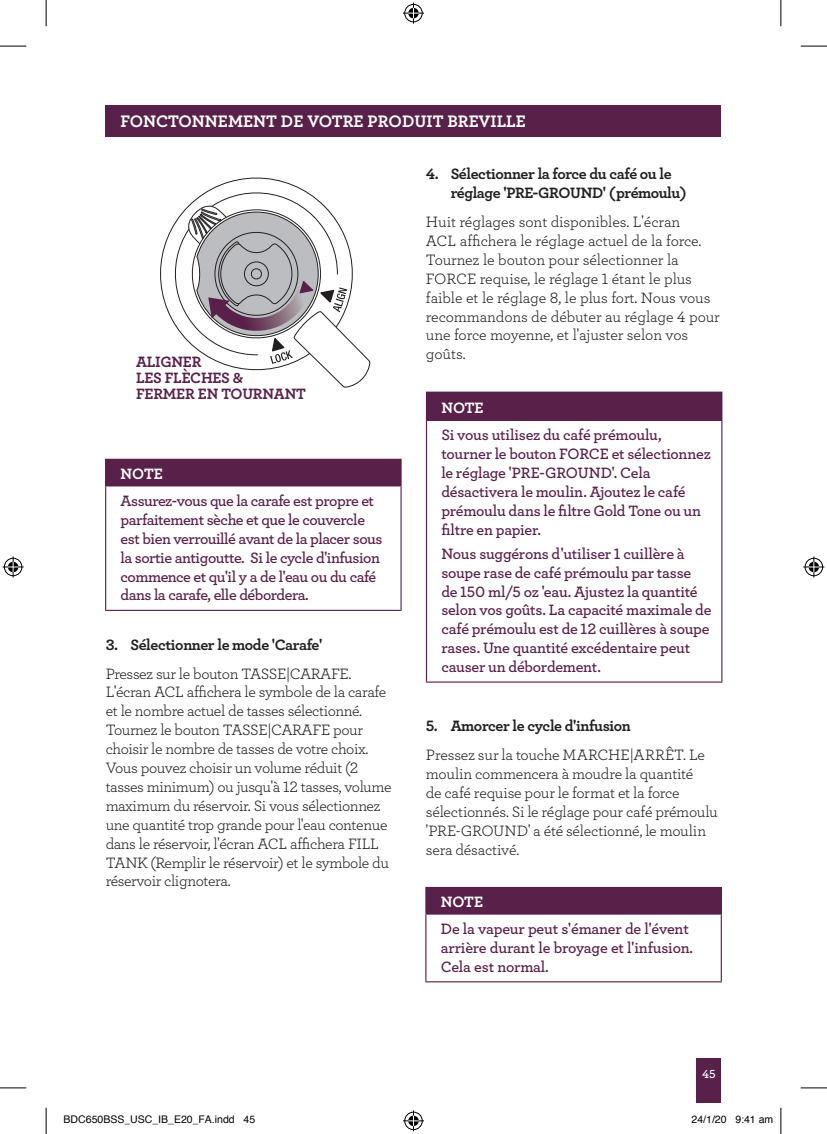
<style>
.page{position:relative;width:827px;height:1134px;background:#fff}
.page>*{position:absolute;margin:0;border:0;box-sizing:border-box;transform-origin:0 0}
.t1{font:17.5px "Archer Bold LF";color:#fff}
.t2{font:15.75px/18.9px "Archer Semibold LF";letter-spacing:-.02em;color:#592049}
.t3{font:15.75px/18.9px "Archer Book LF";letter-spacing:-.025em;color:#231f20}
.t4{font:15.75px/18.9px "Archer Book LF";letter-spacing:-.005em;color:#231f20}
.t5{font:15.75px/18.9px "Archer Bold LF";letter-spacing:-.025em;color:#231f20}
.t6{font:15.75px/15.8px "Archer Bold LF";letter-spacing:-.015em;color:#592049}
.t7{font:15.75px "Archer Bold LF";color:#fff}
.t8{font:12.25px "Archer Semibold LF";color:#fff}
.t9{font:10.5px "Helvetica";color:#000}
</style>
<div class="page">
<div style="left:696px;top:1058px;width:25px;height:45px;background:#592049"></div>
<div style="left:106px;top:106px;width:615px;height:31px;background:#592049"></div>
<svg style="left:160px;top:177px;width:131px;height:130px"></svg>
<svg style="left:166px;top:184px;width:205px;height:204px"></svg>
<div style="left:106px;top:459px;width:295px;height:27px;background:#592049"></div>
<svg style="left:105px;top:460px;width:1px;height:25px"></svg>
<hr style="left:105px;top:459px;width:296px;height:1px;background:#592049">
<hr style="left:105px;top:486px;width:1px;height:124px;background:#592049">
<hr style="left:400px;top:486px;width:1px;height:124px;background:#592049">
<hr style="left:105px;top:610px;width:296px;height:1px;background:#592049">
<hr style="left:105px;top:485px;width:296px;height:1px;background:#592049">
<div style="left:426px;top:392px;width:295px;height:28px;background:#592049"></div>
<svg style="left:721px;top:393px;width:1px;height:27px"></svg>
<hr style="left:426px;top:392px;width:296px;height:1px;background:#592049">
<hr style="left:426px;top:421px;width:1px;height:260px;background:#592049">
<hr style="left:721px;top:421px;width:1px;height:260px;background:#592049">
<hr style="left:426px;top:681px;width:296px;height:2px;background:#592049">
<hr style="left:426px;top:420px;width:296px;height:1px;background:#592049">
<div style="left:426px;top:887px;width:295px;height:27px;background:#592049"></div>
<svg style="left:425px;top:888px;width:1px;height:25px"></svg>
<hr style="left:425px;top:887px;width:296px;height:1px;background:#592049">
<hr style="left:425px;top:915px;width:1px;height:66px;background:#592049">
<hr style="left:720px;top:915px;width:1px;height:66px;background:#592049">
<hr style="left:425px;top:981px;width:296px;height:1px;background:#592049">
<hr style="left:425px;top:913px;width:296px;height:2px;background:#592049">
<svg style="left:0;top:46px;width:26px;height:1px"></svg>
<svg style="left:800px;top:46px;width:26px;height:1px"></svg>
<svg style="left:0;top:1088px;width:26px;height:1px"></svg>
<svg style="left:800px;top:1088px;width:26px;height:1px"></svg>
<svg style="left:46px;top:0;width:1px;height:26px"></svg>
<svg style="left:46px;top:1108px;width:1px;height:26px"></svg>
<svg style="left:780px;top:0;width:1px;height:26px"></svg>
<svg style="left:780px;top:1108px;width:1px;height:26px"></svg>
<svg style="left:403px;top:3px;width:21px;height:21px"></svg>
<svg style="left:403px;top:1110px;width:21px;height:21px"></svg>
<svg style="left:3px;top:556px;width:21px;height:21px"></svg>
<svg style="left:803px;top:556px;width:21px;height:21px"></svg>
<p class="t1" style="left:121px;top:110px;width:407px">FONCTONNEMENT DE VOTRE PRODUIT BREVILLE</p>
<p class="t6" style="left:136px;top:354px;width:171px">ALIGNER<br>LES FLÈCHES &amp;<br>FERMER EN TOURNANT</p>
<p class="t7" style="left:121px;top:464px;width:44px">NOTE</p>
<p class="t2" style="left:121px;top:491px;width:263px">Assurez-vous que la carafe est propre et parfaitement sèche et que le couvercle est bien verrouillé avant de la placer sous la sortie antigoutte. Si le cycle d'infusion commence et qu'il y a de l'eau ou du café dans la carafe, elle débordera.</p>
<p class="t5" style="left:106px;top:635px;width:218px">3. Sélectionner le mode 'Carafe'</p>
<p class="t3" style="left:106px;top:663px;width:287px">Pressez sur le bouton TASSE|CARAFE.<br>L'écran ACL affichera le symbole de la carafe et le nombre actuel de tasses sélectionné.<br>Tournez le bouton TASSE|CARAFE pour choisir le nombre de tasses de votre choix.<br>Vous pouvez choisir un volume réduit (2 tasses minimum) ou jusqu'à 12 tasses, volume maximum du réservoir. Si vous sélectionnez une quantité trop grande pour l'eau contenue dans le réservoir, l'écran ACL affichera FILL TANK (Remplir le réservoir) et le symbole du réservoir clignotera.</p>
<p class="t5" style="left:450px;top:164px;width:237px;text-indent:-25px">4. Sélectionner la force du café ou le réglage 'PRE-GROUND' (prémoulu)</p>
<p class="t4" style="left:426px;top:212px;width:295px">Huit réglages sont disponibles. L'écran<br>ACL affichera le réglage actuel de la force.<br>Tournez le bouton pour sélectionner la FORCE requise, le réglage 1 étant le plus faible et le réglage 8, le plus fort. Nous vous recommandons de débuter au réglage 4 pour une force moyenne, et l'ajuster selon vos goûts.</p>
<p class="t7" style="left:441px;top:397px;width:44px">NOTE</p>
<p class="t2" style="left:441px;top:425px;width:271px">Si vous utilisez du café prémoulu, tourner le bouton FORCE et sélectionnez le réglage 'PRE-GROUND'. Cela désactivera le moulin. Ajoutez le café prémoulu dans le filtre Gold Tone ou un filtre en papier.</p>
<p class="t2" style="left:441px;top:544px;width:271px">Nous suggérons d'utiliser 1 cuillère à soupe rase de café prémoulu par tasse<br>de 150 ml/5 oz 'eau. Ajustez la quantité selon vos goûts. La capacité maximale de café prémoulu est de 12 cuillères à soupe rases. Une quantité excédentaire peut causer un débordement.</p>
<p class="t5" style="left:426px;top:716px;width:206px">5. Amorcer le cycle d'infusion</p>
<p class="t3" style="left:426px;top:745px;width:293px">Pressez sur la touche MARCHE|ARRÊT. Le moulin commencera à moudre la quantité<br>de café requise pour le format et la force sélectionnés. Si le réglage pour café prémoulu 'PRE-GROUND' a été sélectionné, le moulin sera désactivé.</p>
<p class="t7" style="left:440px;top:892px;width:44px">NOTE</p>
<p class="t2" style="left:440px;top:919px;width:254px">De la vapeur peut s'émaner de l'évent arrière durant le broyage et l'infusion.<br>Cela est normal.</p>
<p class="t8" style="left:702px;top:1066px;width:15px">45</p>
<p class="t9" style="left:64px;top:1112px;width:193px">BDC650BSS_USC_IB_E20_FA.indd 45</p>
<p class="t9" style="left:691px;top:1112px;width:83px">24/1/20 9:41 am</p>
</div>
